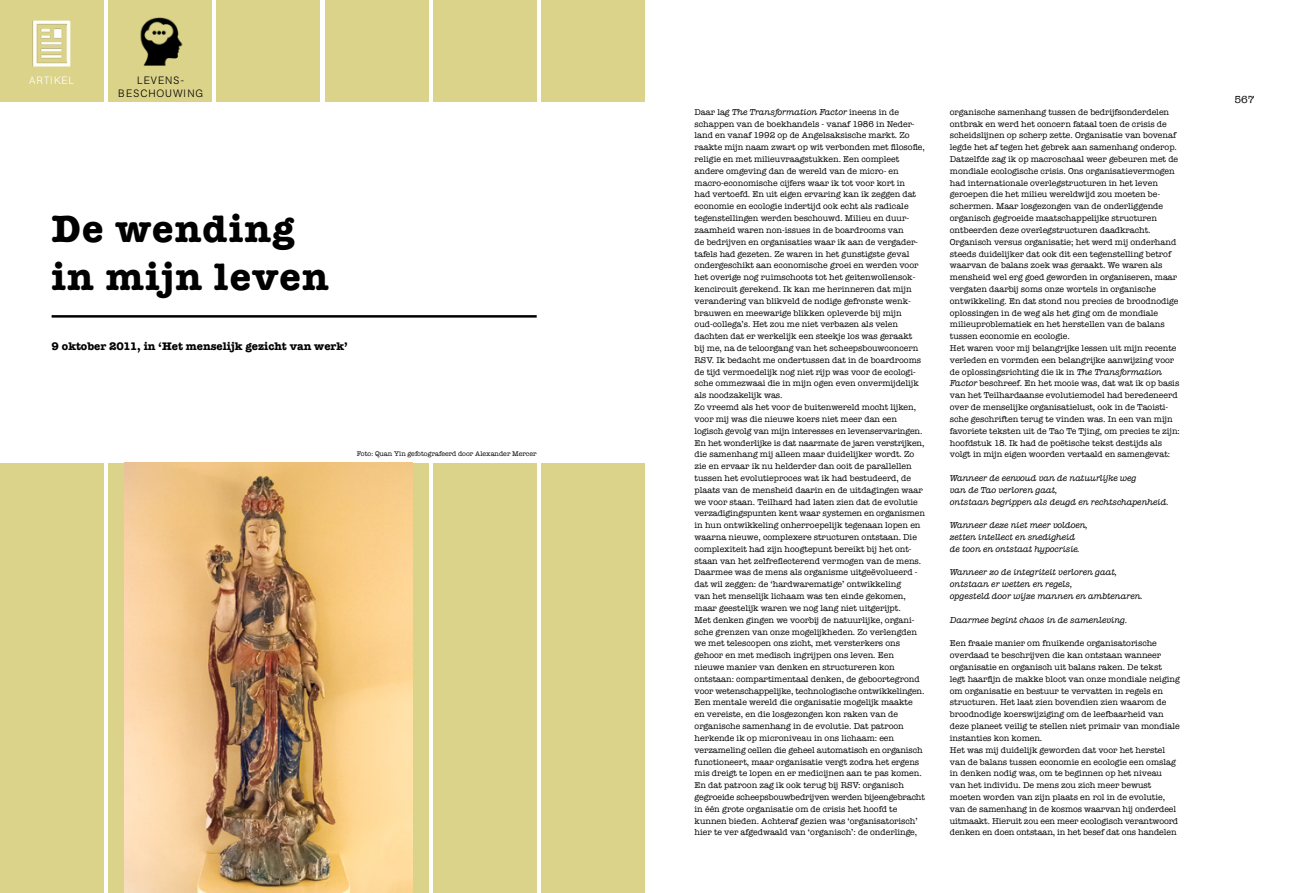
<style>
.page{position:relative;width:1290px;height:893px;background:#fff}
.page>*{position:absolute;margin:0;border:0;box-sizing:border-box;transform-origin:0 0}
.t1{font:700 39.38px/48.1px "American Typewriter";letter-spacing:.03em;color:#000}
.t2{font:700 11.38px "American Typewriter";color:#000}
.t3{font:300 10.5px/13.1px "AK12";letter-spacing:.1em;color:#000;text-align:center}
.t4{font:300 10.5px "AK12";letter-spacing:.1em;color:#fff}
.t5{font:10.5px "American Typewriter";color:#000}
.t6{font:8.75px/11.8px "American Typewriter";color:#000}
.t7{font:italic 500 8.75px/11.8px "American Typewriter Std";color:#000}
.t8{font:7px "American Typewriter";color:#000}
.s1{font-family:"American Typewriter";font-weight:400;font-style:normal}
.s2{font-family:"American Typewriter Std";font-weight:500;font-style:italic}
</style>
<div class="page">
<div style="left:433px;top:0;width:104px;height:893px;background:#dbd38a"></div>
<div style="left:542px;top:0;width:103px;height:893px;background:#dbd38a"></div>
<div style="left:217px;top:0;width:103px;height:893px;background:#dbd38a"></div>
<div style="left:325px;top:0;width:103px;height:893px;background:#dbd38a"></div>
<div style="left:0;top:0;width:103px;height:893px;background:#dbd38a"></div>
<div style="left:108px;top:0;width:104px;height:893px;background:#dbd38a"></div>
<div style="left:0;top:103px;width:645px;height:360px;background:#fff"></div>
<hr style="left:52px;top:315px;width:485px;height:3px;background:#000">
<img style="left:140px;top:18px;width:43px;height:47px">
<img style="left:33px;top:20px;width:37px;height:46px">
<img style="left:124px;top:463px;width:288px;height:430px">
<p class="t4" style="left:29px;top:74px;width:46px">ARTIKEL</p>
<p class="t3" style="left:118px;top:74px;width:86px">LEVENS-<br>BESCHOUWING</p>
<h1 class="t1" style="left:52px;top:203px;width:278px">De wending in mijn leven</h1>
<h2 class="t2" style="left:52px;top:337px;width:298px">9 oktober 2011, in ‘Het menselijk gezicht van werk’</h2>
<p class="t8" style="left:357px;top:448px;width:181px">Foto: Quan Yin gefotografeerd door Alexander Mercer</p>
<p class="t7" style="left:694px;top:106px;width:206px"><span class="s1">Daar lag</span> The Transformation Factor <span class="s1">ineens in de</span></p>
<p class="t6" style="left:694px;top:117px;width:232px">schappen van de boekhandels - vanaf 1986 in Neder&shy;land en vanaf 1992 op de Angelsaksische markt. Zo raakte mijn naam zwart op wit verbonden met filosofie, religie en met milieuvraagstukken. Een compleet andere omgeving dan de wereld van de micro- en macro-economische cijfers waar ik tot voor kort in<br>had vertoefd. En uit eigen ervaring kan ik zeggen dat economie en ecologie indertijd ook echt als radicale tegenstellingen werden beschouwd. Milieu en duur&shy;zaamheid waren non-issues in de boardrooms van<br>de bedrijven en organisaties waar ik aan de vergader&shy;tafels had gezeten. Ze waren in het gunstigste geval ondergeschikt aan economische groei en werden voor het overige nog ruimschoots tot het geitenwollensok&shy;kencircuit gerekend. Ik kan me herinneren dat mijn verandering van blikveld de nodige gefronste wenk&shy;brauwen en meewarige blikken opleverde bij mijn oud-collega’s. Het zou me niet verbazen als velen dachten dat er werkelijk een steekje los was geraakt<br>bij me, na de teloorgang van het scheepsbouwconcern RSV. Ik bedacht me ondertussen dat in de boardrooms de tijd vermoedelijk nog niet rijp was voor de ecologi&shy;sche ommezwaai die in mijn ogen even onvermijdelijk als noodzakelijk was.<br>Zo vreemd als het voor de buitenwereld mocht lijken, voor mij was die nieuwe koers niet meer dan een logisch gevolg van mijn interesses en levenservaringen.<br>En het wonderlijke is dat naarmate de jaren verstrijken, die samenhang mij alleen maar duidelijker wordt. Zo zie en ervaar ik nu helderder dan ooit de parallellen tussen het evolutieproces wat ik had bestudeerd, de plaats van de mensheid daarin en de uitdagingen waar we voor staan. Teilhard had laten zien dat de evolutie verzadigingspunten kent waar systemen en organismen in hun ontwikkeling onherroepelijk tegenaan lopen en waarna nieuwe, complexere structuren ontstaan. Die complexiteit had zijn hoogtepunt bereikt bij het ont&shy;staan van het zelfreflecterend vermogen van de mens.<br>Daarmee was de mens als organisme uitgeëvolueerd - dat wil zeggen: de ‘hardwarematige’ ontwikkeling<br>van het menselijk lichaam was ten einde gekomen, maar geestelijk waren we nog lang niet uitgerijpt.<br>Met denken gingen we voorbij de natuurlijke, organi&shy;sche grenzen van onze mogelijkheden. Zo verlengden we met telescopen ons zicht, met versterkers ons gehoor en met medisch ingrijpen ons leven. Een nieuwe manier van denken en structureren kon ontstaan: compartimentaal denken, de geboortegrond voor wetenschappelijke, technologische ontwikkelingen.<br>Een mentale wereld die organisatie mogelijk maakte en vereiste, en die losgezongen kon raken van de organische samenhang in de evolutie. Dat patroon herkende ik op microniveau in ons lichaam: een verzameling cellen die geheel automatisch en organisch functioneert, maar organisatie vergt zodra het ergens mis dreigt te lopen en er medicijnen aan te pas komen.<br>En dat patroon zag ik ook terug bij RSV: organisch gegroeide scheepsbouwbedrijven werden bijeengebracht in één grote organisatie om de crisis het hoofd te kunnen bieden. Achteraf gezien was ‘organisatorisch’ hier te ver afgedwaald van ‘organisch’: de onderlinge,</p>
<p class="t6" style="left:950px;top:106px;width:232px">organische samenhang tussen de bedrijfsonderdelen ontbrak en werd het concern fataal toen de crisis de scheidslijnen op scherp zette. Organisatie van bovenaf legde het af tegen het gebrek aan samenhang onderop.<br>Datzelfde zag ik op macroschaal weer gebeuren met de mondiale ecologische crisis. Ons organisatievermogen had internationale overlegstructuren in het leven geroepen die het milieu wereldwijd zou moeten be&shy;schermen. Maar losgezongen van de onderliggende organisch gegroeide maatschappelijke structuren ontbeerden deze overlegstructuren daadkracht.<br>Organisch versus organisatie; het werd mij onderhand steeds duidelijker dat ook dit een tegenstelling betrof waarvan de balans zoek was geraakt. We waren als mensheid wel erg goed geworden in organiseren, maar vergaten daarbij soms onze wortels in organische ontwikkeling. En dat stond nou precies de broodnodige oplossingen in de weg als het ging om de mondiale milieuproblematiek en het herstellen van de balans tussen economie en ecologie.<br>Het waren voor mij belangrijke lessen uit mijn recente verleden en vormden een belangrijke aanwijzing voor de oplossingsrichting die ik in <span class="s2">The Transformation Factor</span> beschreef. En het mooie was, dat wat ik op basis van het Teilhardaanse evolutiemodel had beredeneerd over de menselijke organisatielust, ook in de Taoisti&shy;sche geschriften terug te vinden was. In een van mijn favoriete teksten uit de Tao Te Tjing, om precies te zijn: hoofdstuk 18. Ik had de poëtische tekst destijds als volgt in mijn eigen woorden vertaald en samengevat:</p>
<p class="t7" style="left:950px;top:472px;width:220px">Wanneer de eenvoud van de natuurlijke weg<br>van de Tao verloren gaat,<br>ontstaan begrippen als deugd en rechtschapenheid.</p>
<p class="t7" style="left:950px;top:519px;width:140px">Wanneer deze niet meer voldoen, zetten intellect en snedigheid<br>de toon en ontstaat hypocrisie.</p>
<p class="t7" style="left:950px;top:566px;width:194px">Wanneer zo de integriteit verloren gaat, ontstaan er wetten en regels,<br>opgesteld door wijze mannen en ambtenaren.</p>
<p class="t7" style="left:950px;top:614px;width:179px">Daarmee begint chaos in de samenleving.</p>
<p class="t6" style="left:950px;top:637px;width:231px">Een fraaie manier om fnuikende organisatorische overdaad te beschrijven die kan ontstaan wanneer organisatie en organisch uit balans raken. De tekst<br>legt haarfijn de makke bloot van onze mondiale neiging om organisatie en bestuur te vervatten in regels en structuren. Het laat zien bovendien zien waarom de broodnodige koerswijziging om de leefbaarheid van deze planeet veilig te stellen niet primair van mondiale instanties kon komen.<br>Het was mij duidelijk geworden dat voor het herstel van de balans tussen economie en ecologie een omslag in denken nodig was, om te beginnen op het niveau van het individu. De mens zou zich meer bewust moeten worden van zijn plaats en rol in de evolutie, van de samenhang in de kosmos waarvan hij onderdeel uitmaakt. Hieruit zou een meer ecologisch verantwoord denken en doen ontstaan, in het besef dat ons handelen</p>
<p class="t5" style="left:1234px;top:91px;width:22px">567</p>
</div>
